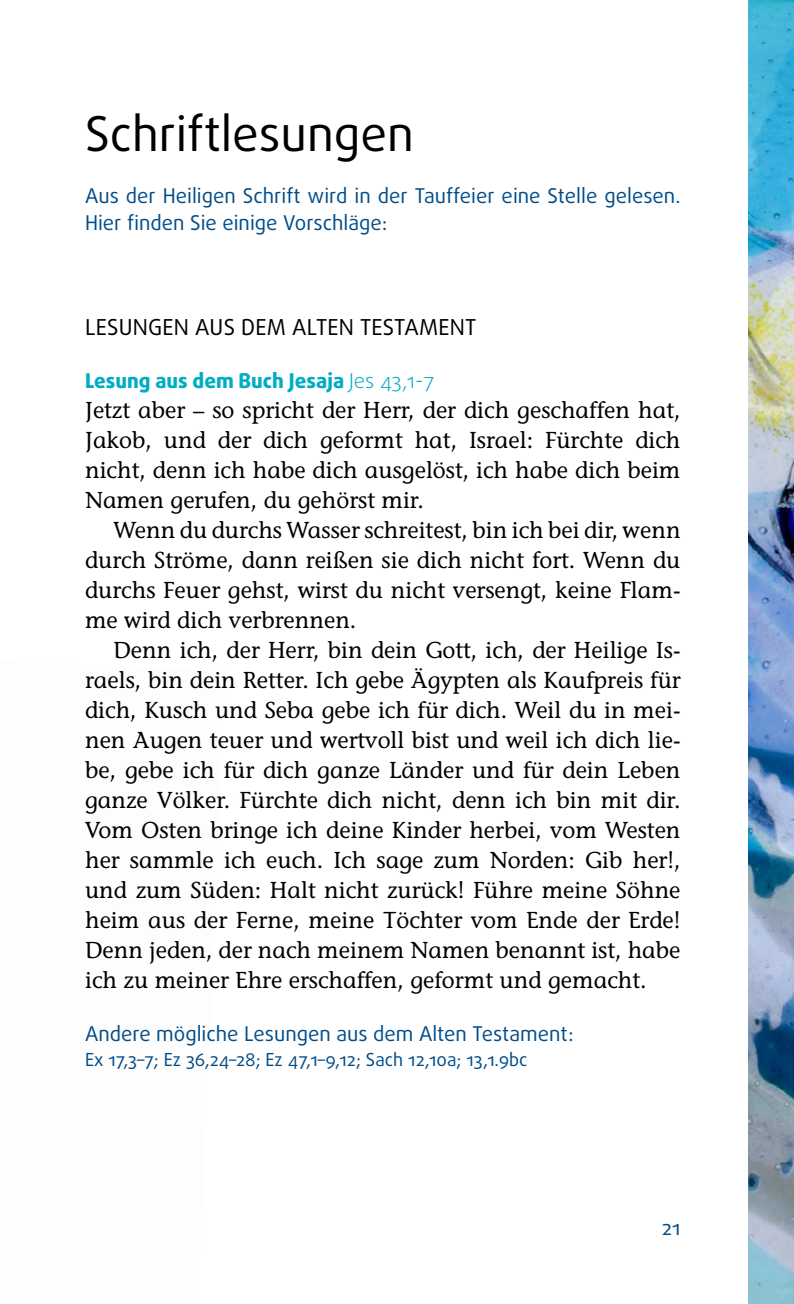
<style>
.page{position:relative;width:794px;height:1304px;background:#fff}
.page>*{position:absolute;margin:0;border:0;box-sizing:border-box;transform-origin:0 0}
.t1{font:48px "Daxline Pro";color:#000}
.t2{font:23px/30px "Stone Informal LT";color:#000;text-align:justify}
.t3{font:22px "Daxline Pro";letter-spacing:.01em;color:#000}
.t4{font:20.4px/26.4px "Daxline Pro";color:#004c88}
.t5{font:800 20.4px "Daxline Pro";color:#00adc2}
.t6{font:18px "Daxline Pro";color:#004c88}
.s1{font-weight:300}
</style>
<div class="page">
<img style="left:748px;top:0;width:46px;height:1304px">
<h1 class="t1" style="left:85px;top:102px;width:330px">Schriftlesungen</h1>
<p class="t4" style="left:85px;top:183px;width:597px">Aus der Heiligen Schrift wird in der Tauffeier eine Stelle gelesen.<br>Hier finden Sie einige Vorschläge:</p>
<p class="t3" style="left:85px;top:313px;width:393px">LESUNGEN AUS DEM ALTEN TESTAMENT</p>
<p class="t5" style="left:85px;top:367px;width:351px">Lesung aus dem Buch Jesaja <span class="s1">Jes 43,1-7</span></p>
<p class="t2" style="left:85px;top:395px;width:597px">Jetzt aber – so spricht der Herr, der dich geschaffen hat, Jakob, und der dich geformt hat, Israel: Fürchte dich nicht, denn ich habe dich ausgelöst, ich habe dich beim Namen gerufen, du gehörst mir.</p>
<p class="t2" style="left:85px;top:515px;width:597px;text-indent:28px">Wenn du durchs Wasser schreitest, bin ich bei dir, wenn durch Ströme, dann reißen sie dich nicht fort. Wenn du durchs Feuer gehst, wirst du nicht versengt, keine Flam&shy;me wird dich verbrennen.</p>
<p class="t2" style="left:85px;top:635px;width:597px;text-indent:28px">Denn ich, der Herr, bin dein Gott, ich, der Heilige Is&shy;raels, bin dein Retter. Ich gebe Ägypten als Kaufpreis für dich, Kusch und Seba gebe ich für dich. Weil du in mei&shy;nen Augen teuer und wertvoll bist und weil ich dich lie&shy;be, gebe ich für dich ganze Länder und für dein Leben ganze Völker. Fürchte dich nicht, denn ich bin mit dir.<br>Vom Osten bringe ich deine Kinder herbei, vom Westen her sammle ich euch. Ich sage zum Norden: Gib her!, und zum Süden: Halt nicht zurück! Führe meine Söhne heim aus der Ferne, meine Töchter vom Ende der Erde!<br>Denn jeden, der nach meinem Namen benannt ist, habe ich zu meiner Ehre erschaffen, geformt und gemacht.</p>
<p class="t4" style="left:85px;top:1021px;width:490px">Andere mögliche Lesungen aus dem Alten Testament:</p>
<p class="t6" style="left:85px;top:1047px;width:444px">Ex 17,3–7; Ez 36,24–28; Ez 47,1–9,12; Sach 12,10a; 13,1.9bc</p>
<p class="t4" style="left:662px;top:1214px;width:20px">21</p>
</div>
